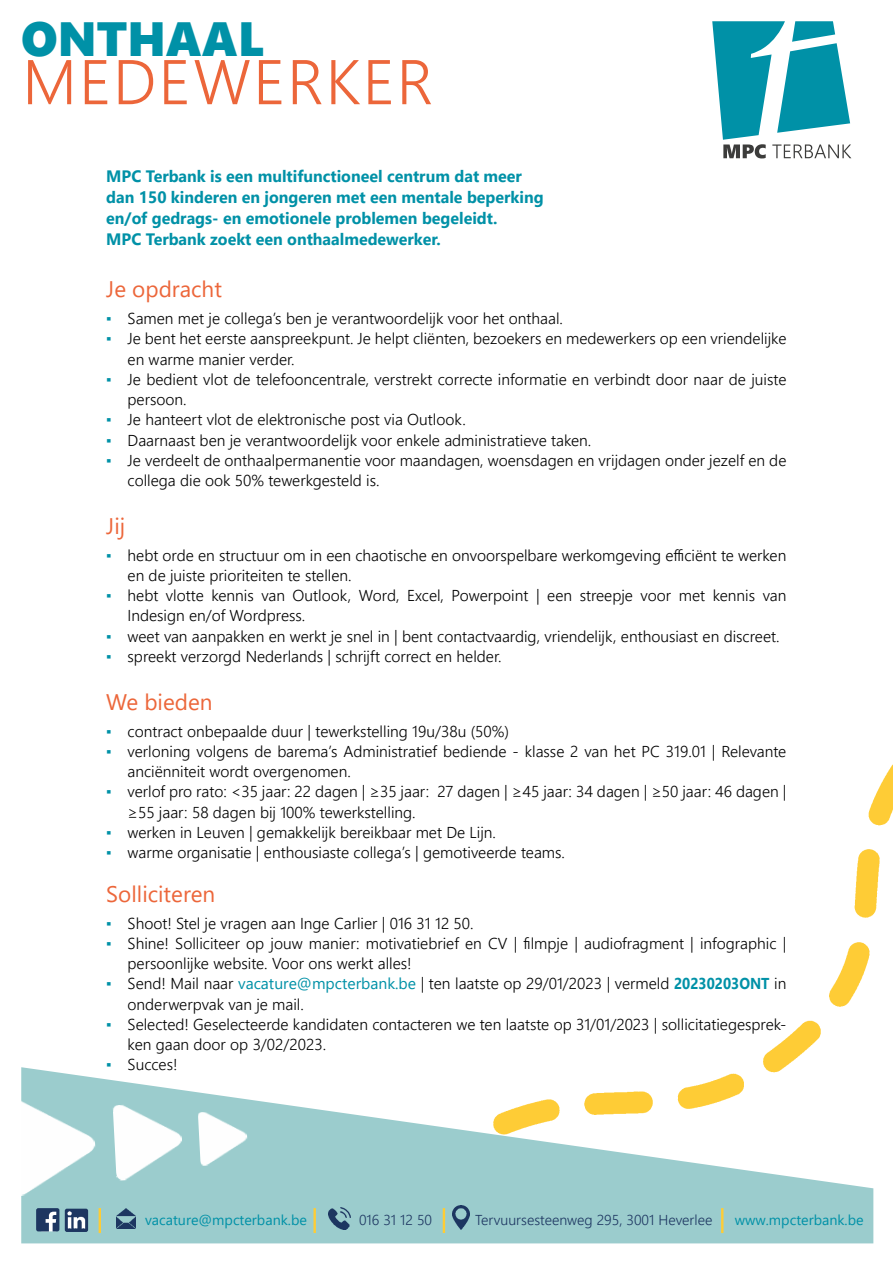
<style>
.page{position:relative;width:893px;height:1263px;background:#fff}
.page>*{position:absolute;margin:0;border:0;box-sizing:border-box;transform-origin:0 0}
.t1{font:300 63px "Segoe UI";letter-spacing:.035em;color:#ec663a}
.t2{font:48px "Segoe UI Black";color:#0091a7}
.t3{font:22.5px "Segoe UI";color:#ec663a}
.t4{font:700 16.5px/21px "Segoe UI";color:#0091a7}
.t5{font:300 15.75px/20.2px "Segoe UI";color:#000}
.t6{font:300 14.25px "Segoe UI";color:#1d3661}
.t7{font:14.25px "Segoe UI";color:#0091a7}
.s1{font-weight:700;color:#0091a7}
.s2{font-weight:400;color:#0091a7}
</style>
<div class="page">
<svg style="left:712px;top:21px;width:139px;height:137px"></svg>
<img style="left:763px;top:764px;width:130px;height:445px">
<svg style="left:21px;top:1067px;width:852px;height:176px;fill:#9bcccd"></svg>
<img style="left:21px;top:1096px;width:77px;height:100px">
<img style="left:198px;top:1110px;width:51px;height:56px">
<img style="left:113px;top:1102px;width:71px;height:79px">
<img style="left:452px;top:1205px;width:18px;height:24px">
<img style="left:116px;top:1208px;width:19px;height:20px">
<hr style="left:99px;top:1208px;width:2px;height:25px;background:#fecc36">
<hr style="left:313px;top:1208px;width:3px;height:25px;background:#fecc36">
<img style="left:328px;top:1207px;width:23px;height:22px">
<hr style="left:443px;top:1208px;width:2px;height:25px;background:#fecc36">
<hr style="left:721px;top:1208px;width:2px;height:25px;background:#fecc36">
<img style="left:65px;top:1209px;width:23px;height:23px">
<img style="left:36px;top:1208px;width:23px;height:23px">
<h2 class="t2" style="left:21px;top:4px;width:244px">ONTHAAL</h2>
<h1 class="t1" style="left:22px;top:31px;width:412px">MEDEWERKER</h1>
<p class="t4" style="left:106px;top:166px;width:439px">MPC Terbank is een multifunctioneel centrum dat meer dan 150 kinderen en jongeren met een mentale beperking en/of gedrags- en emotionele problemen begeleidt.<br>MPC Terbank zoekt een onthaalmedewerker.</p>
<h3 class="t3" style="left:106px;top:271px;width:117px">Je opdracht</h3>
<p class="t5" style="left:106px;top:308px;width:458px"><span class="s1">▪</span> Samen met je collega’s ben je verantwoordelijk voor het onthaal.</p>
<p class="t5" style="left:128px;top:328px;width:660px;text-indent:-21px"><span class="s1">▪</span> Je bent het eerste aanspreekpunt. Je helpt cliënten, bezoekers en medewerkers op een vriendelijke en warme manier verder.</p>
<p class="t5" style="left:128px;top:369px;width:660px;text-indent:-21px"><span class="s1">▪</span> Je bedient vlot de telefooncentrale, verstrekt correcte informatie en verbindt door naar de juiste persoon.</p>
<p class="t5" style="left:106px;top:409px;width:361px"><span class="s1">▪</span> Je hanteert vlot de elektronische post via Outlook.</p>
<p class="t5" style="left:106px;top:429px;width:487px"><span class="s1">▪</span> Daarnaast ben je verantwoordelijk voor enkele administratieve taken.</p>
<p class="t5" style="left:128px;top:450px;width:660px;text-indent:-21px"><span class="s1">▪</span> Je verdeelt de onthaalpermanentie voor maandagen, woensdagen en vrijdagen onder jezelf en de collega die ook 50% tewerkgesteld is.</p>
<h3 class="t3" style="left:106px;top:508px;width:20px">Jij</h3>
<p class="t5" style="left:128px;top:544px;width:660px;text-indent:-21px"><span class="s1">▪</span> hebt orde en structuur om in een chaotische en onvoorspelbare werkomgeving efficiënt te werken en de juiste prioriteiten te stellen.</p>
<p class="t5" style="left:128px;top:585px;width:660px;text-indent:-21px"><span class="s1">▪</span> hebt vlotte kennis van Outlook, Word, Excel, Powerpoint | een streepje voor met kennis van<br>Indesign en/of Wordpress.</p>
<p class="t5" style="left:106px;top:625px;width:675px"><span class="s1">▪</span> weet van aanpakken en werkt je snel in | bent contactvaardig, vriendelijk, enthousiast en discreet.</p>
<p class="t5" style="left:106px;top:646px;width:397px"><span class="s1">▪</span> spreekt verzorgd Nederlands | schrijft correct en helder.</p>
<h3 class="t3" style="left:106px;top:684px;width:108px">We bieden</h3>
<p class="t5" style="left:106px;top:720px;width:404px"><span class="s1">▪</span> contract onbepaalde duur | tewerkstelling 19u/38u (50%)</p>
<p class="t5" style="left:128px;top:741px;width:660px;text-indent:-21px"><span class="s1">▪</span> verloning volgens de barema’s Administratief bediende - klasse 2 van het PC 319.01 | Relevante anciënniteit wordt overgenomen.</p>
<p class="t5" style="left:128px;top:781px;width:660px;text-indent:-21px"><span class="s1">▪</span> verlof pro rato: &lt;35 jaar: 22 dagen | ≥35 jaar: 27 dagen | ≥45 jaar: 34 dagen | ≥50 jaar: 46 dagen | ≥55 jaar: 58 dagen bij 100% tewerkstelling.</p>
<p class="t5" style="left:106px;top:822px;width:391px"><span class="s1">▪</span> werken in Leuven | gemakkelijk bereikbaar met De Lijn.</p>
<p class="t5" style="left:106px;top:842px;width:460px"><span class="s1">▪</span> warme organisatie | enthousiaste collega’s | gemotiveerde teams.</p>
<h3 class="t3" style="left:106px;top:876px;width:111px">Solliciteren</h3>
<p class="t5" style="left:106px;top:912px;width:369px"><span class="s1">▪</span> Shoot! Stel je vragen aan Inge Carlier | 016 31 12 50.</p>
<p class="t5" style="left:128px;top:932px;width:660px;text-indent:-21px"><span class="s1">▪</span> Shine! Solliciteer op jouw manier: motivatiebrief en CV | filmpje | audiofragment | infographic | persoonlijke website. Voor ons werkt alles!</p>
<p class="t5" style="left:128px;top:973px;width:660px;text-indent:-21px"><span class="s1">▪</span> Send! Mail naar <span class="s2">vacature@mpcterbank.be</span> | ten laatste op 29/01/2023 | vermeld <span class="s1">20230203ONT</span> in onderwerpvak van je mail.</p>
<p class="t5" style="left:128px;top:1013px;width:660px;text-indent:-21px"><span class="s1">▪</span> Selected! Geselecteerde kandidaten contacteren we ten laatste op 31/01/2023 | sollicitatiegesprek&shy;ken gaan door op 3/02/2023.</p>
<p class="t5" style="left:106px;top:1054px;width:73px"><span class="s1">▪</span> Succes!</p>
<p class="t7" style="left:145px;top:1209px;width:163px">vacature@mpcterbank.be</p>
<p class="t6" style="left:359px;top:1209px;width:75px">016 31 12 50</p>
<p class="t6" style="left:475px;top:1208px;width:239px">Tervuursesteenweg 295, 3001 Heverlee</p>
<p class="t7" style="left:735px;top:1208px;width:130px">www.mpcterbank.be</p>
</div>
